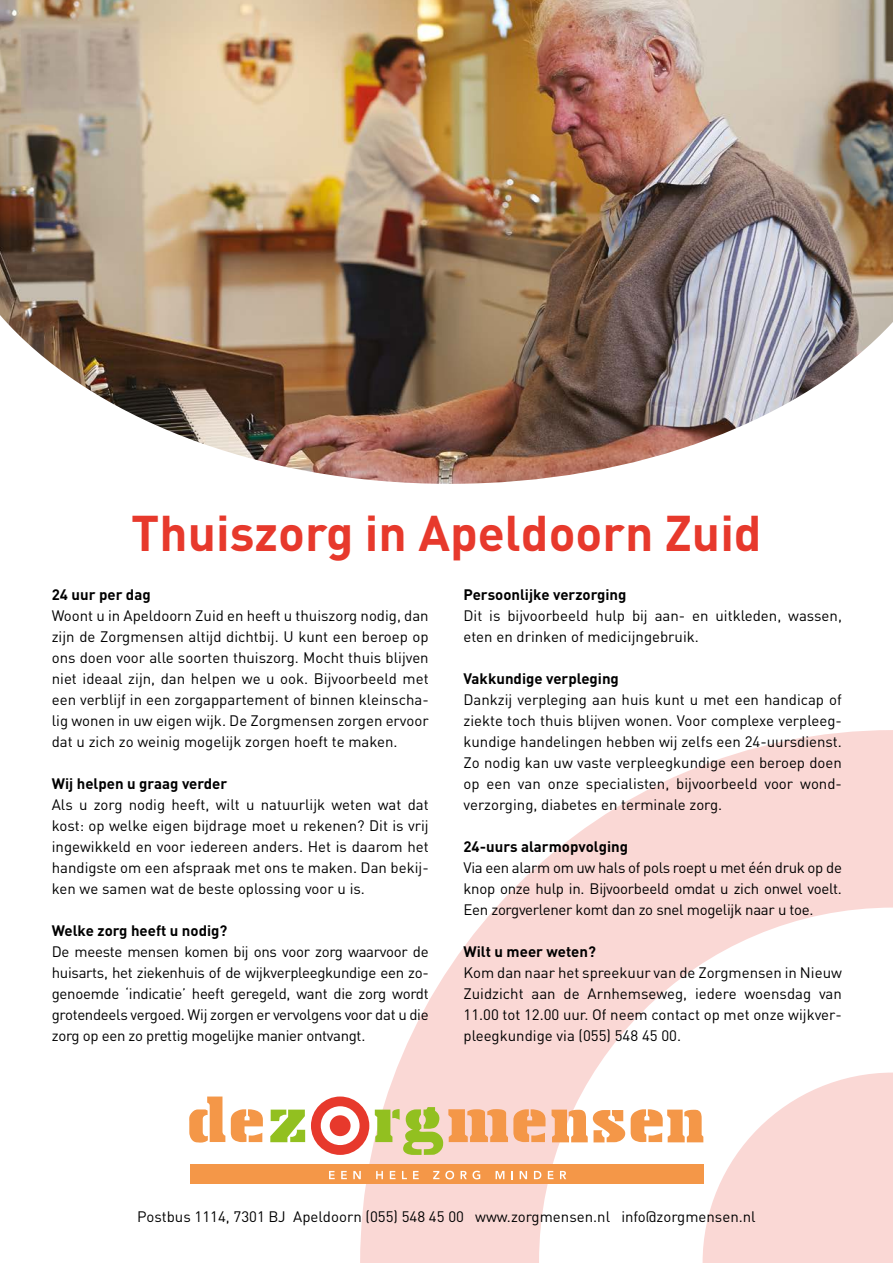
<style>
.page{position:relative;width:893px;height:1263px;background:#fff}
.page>*{position:absolute;margin:0;border:0;box-sizing:border-box;transform-origin:0 0}
.t1{font:700 49.5px "DIN";color:#e7392c}
.t2{font:15px/21px "DIN";color:#000;text-align:justify}
.t3{font:700 15px "DIN";color:#000}
</style>
<div class="page">
<svg style="left:360px;top:730px;width:533px;height:533px;fill:#fad8d5"></svg>
<svg style="left:539px;top:907px;width:354px;height:356px"></svg>
<div style="left:190px;top:1164px;width:514px;height:20px;background:#f49748"></div>
<svg style="left:329px;top:1171px;width:6px;height:8px"></svg>
<svg style="left:341px;top:1171px;width:6px;height:8px"></svg>
<svg style="left:353px;top:1171px;width:8px;height:8px"></svg>
<svg style="left:376px;top:1171px;width:7px;height:8px"></svg>
<svg style="left:390px;top:1171px;width:5px;height:8px"></svg>
<svg style="left:402px;top:1171px;width:5px;height:8px"></svg>
<svg style="left:413px;top:1171px;width:6px;height:8px"></svg>
<svg style="left:433px;top:1171px;width:6px;height:8px"></svg>
<svg style="left:445px;top:1171px;width:9px;height:8px"></svg>
<svg style="left:461px;top:1171px;width:19px;height:8px"></svg>
<svg style="left:496px;top:1171px;width:8px;height:8px"></svg>
<svg style="left:511px;top:1171px;width:2px;height:8px"></svg>
<svg style="left:520px;top:1171px;width:7px;height:8px"></svg>
<svg style="left:534px;top:1171px;width:7px;height:8px"></svg>
<svg style="left:548px;top:1171px;width:5px;height:8px"></svg>
<svg style="left:560px;top:1171px;width:6px;height:8px"></svg>
<svg style="left:189px;top:1096px;width:36px;height:46px"></svg>
<svg style="left:231px;top:1109px;width:32px;height:33px"></svg>
<svg style="left:270px;top:1109px;width:35px;height:33px"></svg>
<svg style="left:375px;top:1107px;width:170px;height:48px;background:#e2c188"></svg>
<svg style="left:552px;top:1109px;width:73px;height:33px"></svg>
<svg style="left:631px;top:1072px;width:262px;height:191px"></svg>
<div style="left:311px;top:1096px;width:58px;height:59px;background:#e7392c;border-radius:50%"></div>
<div style="left:321px;top:1106px;width:39px;height:39px;background:#fff;border-radius:50%"></div>
<div style="left:330px;top:1115px;width:21px;height:21px;background:#e7392c;border-radius:50%"></div>
<img style="left:0;top:0;width:893px;height:484px">
<h1 class="t1" style="left:131px;top:501px;width:632px">Thuiszorg in Apeldoorn Zuid</h1>
<p class="t3" style="left:52px;top:585px;width:100px">24 uur per dag</p>
<p class="t2" style="left:52px;top:605px;width:378px">Woont u in Apeldoorn Zuid en heeft u thuiszorg nodig, dan zijn de Zorgmensen altijd dichtbij. U kunt een beroep op ons doen voor alle soorten thuiszorg. Mocht thuis blijven niet ideaal zijn, dan helpen we u ook. Bijvoorbeeld met een verblijf in een zorgappartement of binnen kleinscha&shy;lig wonen in uw eigen wijk. De Zorgmensen zorgen ervoor dat u zich zo weinig mogelijk zorgen hoeft te maken.</p>
<p class="t3" style="left:52px;top:774px;width:177px">Wij helpen u graag verder</p>
<p class="t2" style="left:52px;top:794px;width:378px">Als u zorg nodig heeft, wilt u natuurlijk weten wat dat kost: op welke eigen bijdrage moet u rekenen? Dit is vrij ingewikkeld en voor iedereen anders. Het is daarom het handigste om een afspraak met ons te maken. Dan bekij&shy;ken we samen wat de beste oplossing voor u is.</p>
<p class="t3" style="left:52px;top:921px;width:177px">Welke zorg heeft u nodig?</p>
<p class="t2" style="left:52px;top:941px;width:378px">De meeste mensen komen bij ons voor zorg waarvoor de huisarts, het ziekenhuis of de wijkverpleegkundige een zo&shy;genoemde ‘indicatie’ heeft geregeld, want die zorg wordt grotendeels vergoed. Wij zorgen er vervolgens voor dat u die zorg op een zo prettig mogelijke manier ontvangt.</p>
<p class="t3" style="left:463px;top:585px;width:165px">Persoonlijke verzorging</p>
<p class="t2" style="left:463px;top:605px;width:380px">Dit is bijvoorbeeld hulp bij aan- en uitkleden, wassen, eten en drinken of medicijngebruik.</p>
<p class="t3" style="left:463px;top:669px;width:157px">Vakkundige verpleging</p>
<p class="t2" style="left:463px;top:689px;width:380px;text-align:left">Dankzij verpleging aan huis kunt u met een handicap of ziekte toch thuis blijven wonen. Voor complexe verpleeg&shy;kundige handelingen hebben wij zelfs een 24-uursdienst.<br>Zo nodig kan uw vaste verpleegkundige een beroep doen op een van onze specialisten, bijvoorbeeld voor wond&shy;verzorging, diabetes en terminale zorg.</p>
<p class="t3" style="left:463px;top:837px;width:166px">24-uurs alarmopvolging</p>
<p class="t2" style="left:463px;top:857px;width:380px">Via een alarm om uw hals of pols roept u met één druk op de knop onze hulp in. Bijvoorbeeld omdat u zich onwel voelt.<br>Een zorgverlener komt dan zo snel mogelijk naar u toe.</p>
<p class="t3" style="left:463px;top:942px;width:134px">Wilt u meer weten?</p>
<p class="t2" style="left:463px;top:962px;width:380px">Kom dan naar het spreekuur van de Zorgmensen in Nieuw Zuidzicht aan de Arnhemseweg, iedere woensdag van 11.00 tot 12.00 uur. Of neem contact op met onze wijkver&shy;pleegkundige via (055) 548 45 00.</p>
<p class="t2" style="left:137px;top:1206px;width:620px">Postbus 1114, 7301 BJ Apeldoorn (055) 548 45 00 www.zorgmensen.nl info@zorgmensen.nl</p>
</div>
